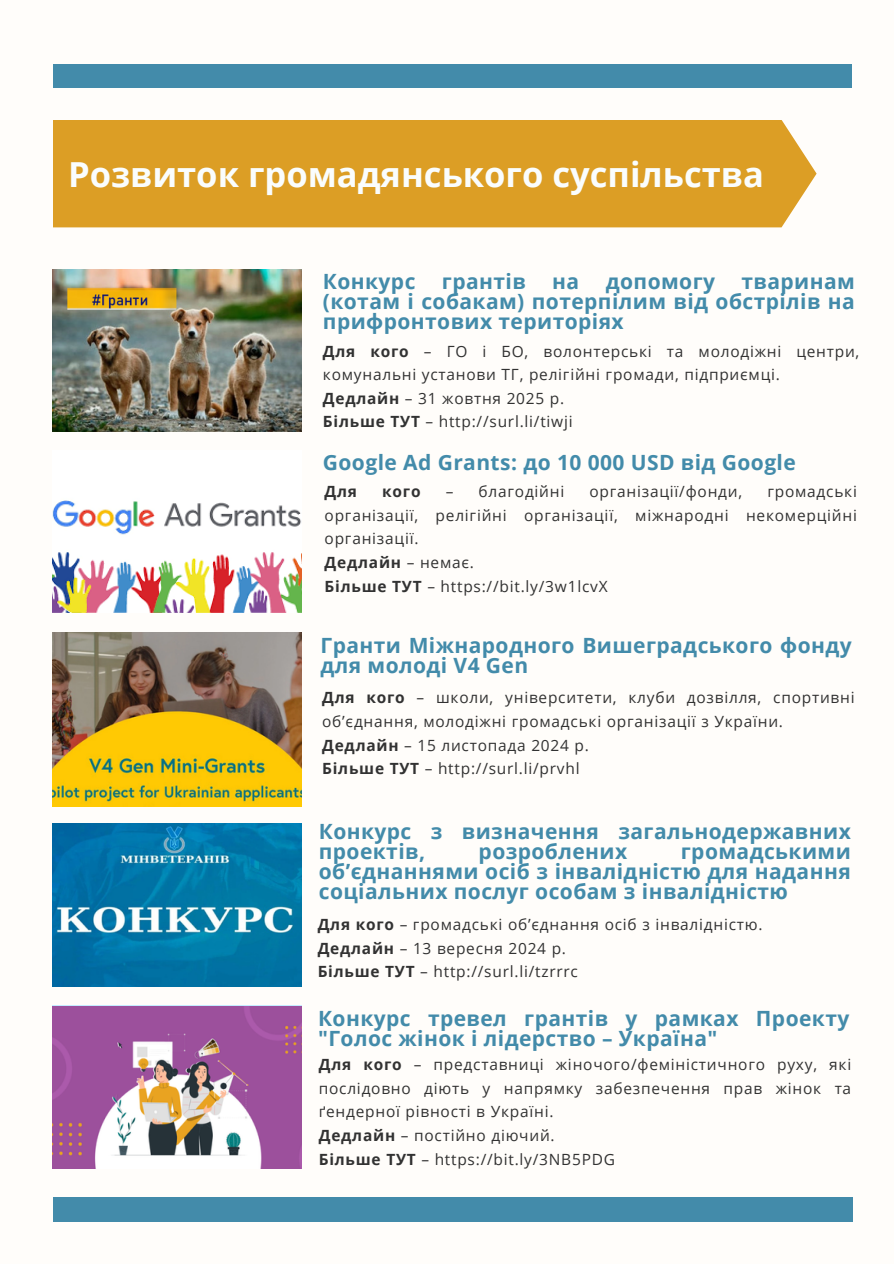
<style>
.page{position:relative;width:894px;height:1264px;background:#fff}
.page>*{position:absolute;margin:0;border:0;box-sizing:border-box;transform-origin:0 0}
.t1{font:700 34.5px "Open Sans";color:#fafdfd}
.t2{font:700 21px/20.2px "Open Sans";letter-spacing:.02em;color:#438baa}
.t3{font:15.45px/23.7px "Open Sans";letter-spacing:.05em;color:#323232}
.t4{font:700 15.45px "Open Sans";letter-spacing:.05em;color:#323232}
.s1{font-weight:700}
.s2{font-weight:400}
</style>
<div class="page">
<div style="left:0;top:0;width:893px;height:1263px;background:#fffdfa"></div>
<img style="left:53px;top:270px;width:248px;height:162px">
<div style="left:53px;top:64px;width:797px;height:24px;background:#438baa"></div>
<div style="left:53px;top:1197px;width:799px;height:24px;background:#438baa"></div>
<div style="left:53px;top:120px;width:763px;height:107px;background:#dc9e25"></div>
<img style="left:53px;top:823px;width:248px;height:163px">
<img style="left:53px;top:1006px;width:248px;height:162px">
<img style="left:53px;top:500px;width:248px;height:113px">
<img style="left:53px;top:633px;width:248px;height:173px">
<p class="t1" style="left:68px;top:150px;width:697px">Розвиток громадянського суспільства</p>
<p class="t2" style="left:323px;top:270px;width:94px">Конкурс</p>
<p class="t2" style="left:442px;top:270px;width:85px">грантів</p>
<p class="t2" style="left:552px;top:270px;width:28px">на</p>
<p class="t2" style="left:605px;top:270px;width:111px">допомогу</p>
<p class="t2" style="left:323px;top:270px;width:533px;text-align:justify;text-indent:418px">тваринам (котам і собакам) потерпілим від обстрілів на прифронтових територіях</p>
<h2 class="t3" style="left:323px;top:339px;width:538px"><span class="s1">Для кого</span> – ГО і БО, волонтерські та молодіжні центри, комунальні установи ТГ, релігійні громади, підприємці.</h2>
<p class="t3" style="left:323px;top:386px;width:243px"><span class="s1">Дедлайн</span> – 31 жовтня 2025 р.</p>
<p class="t3" style="left:323px;top:409px;width:251px"><span class="s1">Більше ТУТ</span> – http://surl.li/tiwji</p>
<p class="t2" style="left:323px;top:451px;width:474px">Google Ad Grants: до 10 000 USD від Google</p>
<h2 class="t4" style="left:324px;top:480px;width:34px">Для</h2>
<h2 class="t4" style="left:382px;top:480px;width:40px">кого</h2>
<h2 class="t3" style="left:445px;top:479px;width:120px">– благодійні</h2>
<h2 class="t3" style="left:589px;top:479px;width:154px">організації/фонди,</h2>
<h2 class="t3" style="left:324px;top:479px;width:533px;text-align:justify;text-indent:442px">громадські організації, релігійні організації, міжнародні некомерційні організації.</h2>
<p class="t4" style="left:324px;top:551px;width:151px">Дедлайн <span class="s2">– немає.</span></p>
<p class="t3" style="left:324px;top:573px;width:284px"><span class="s1">Більше ТУТ</span> – https://bit.ly/3w1lcvX</p>
<p class="t2" style="left:320px;top:634px;width:532px">Гранти Міжнародного Вишеградського фонду для молоді V4 Gen</p>
<h2 class="t3" style="left:322px;top:685px;width:534px"><span class="s1">Для кого</span> – школи, університети, клуби дозвілля, спортивні об’єднання, молодіжні громадські організації з України.</h2>
<p class="t3" style="left:322px;top:732px;width:268px"><span class="s1">Дедлайн</span> – 15 листопада 2024 р.</p>
<p class="t3" style="left:322px;top:756px;width:259px"><span class="s1">Більше ТУТ</span> – http://surl.li/prvhl</p>
<h1 class="t2" style="left:319px;top:820px;width:533px">Конкурс з визначення загальнодержавних проектів,</h1>
<h1 class="t2" style="left:478px;top:840px;width:150px">розроблених</h1>
<h1 class="t2" style="left:319px;top:840px;width:533px;text-align:justify;text-indent:362px">громадськими об’єднаннями осіб з інвалідністю для надання соціальних послуг особам з інвалідністю</h1>
<h2 class="t3" style="left:317px;top:912px;width:446px"><span class="s1">Для кого</span> – громадські об’єднання осіб з інвалідністю.</h2>
<p class="t3" style="left:317px;top:935px;width:250px"><span class="s1">Дедлайн</span> – 13 вересня 2024 р.</p>
<p class="t3" style="left:317px;top:959px;width:262px"><span class="s1">Більше ТУТ</span> – http://surl.li/tzrrrc</p>
<p class="t2" style="left:318px;top:1007px;width:532px">Конкурс тревел грантів у рамках Проекту "Голос жінок і лідерство – Україна"</p>
<h2 class="t3" style="left:319px;top:1052px;width:533px;text-align:justify"><span class="s1">Для кого</span> – представниці жіночого/феміністичного руху, які послідовно діють у напрямку забезпечення прав жінок та ґендерної рівності в Україні.</h2>
<p class="t3" style="left:319px;top:1123px;width:237px"><span class="s1">Дедлайн</span> – постійно діючий.</p>
<p class="t3" style="left:319px;top:1146px;width:297px"><span class="s1">Більше ТУТ</span> – https://bit.ly/3NB5PDG</p>
</div>
